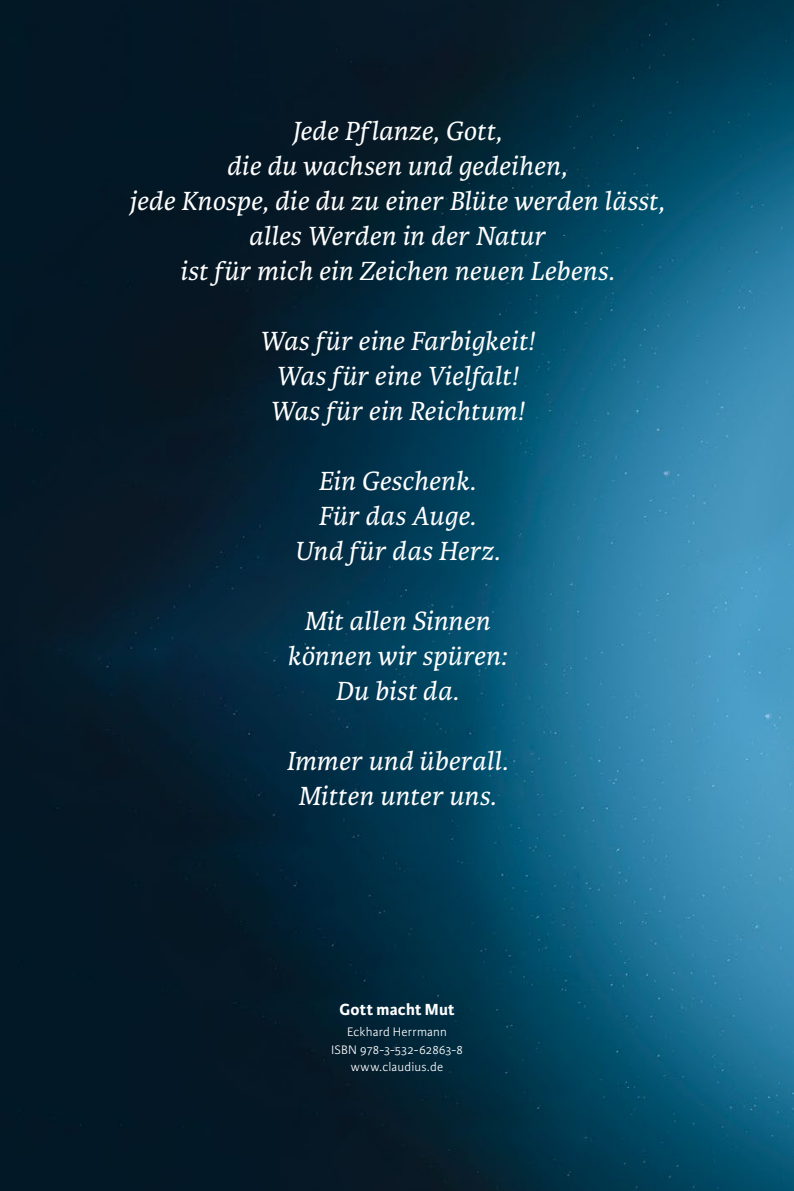
<style>
.page{position:relative;width:794px;height:1191px;background:#fff}
.page>*{position:absolute;margin:0;border:0;box-sizing:border-box;transform-origin:0 0}
.t1{font:italic 28px/35px "Karmina";letter-spacing:.005em;color:#fff;text-align:center}
.t2{font:700 17.15px "Karmina Sans";letter-spacing:.02em;color:#fff}
.t3{font:300 13.12px/17.5px "Karmina Sans";letter-spacing:.015em;color:#fff;text-align:center}
</style>
<div class="page">
<img style="left:0;top:0;width:794px;height:1191px">
<p class="t1" style="left:129px;top:114px;width:536px">Jede Pflanze, Gott,<br>die du wachsen und gedeihen,<br>jede Knospe, die du zu einer Blüte werden lässt, alles Werden in der Natur<br>ist für mich ein Zeichen neuen Lebens.</p>
<p class="t1" style="left:259px;top:324px;width:277px">Was für eine Farbigkeit!<br>Was für eine Vielfalt!<br>Was für ein Reichtum!</p>
<p class="t1" style="left:294px;top:464px;width:207px">Ein Geschenk.<br>Für das Auge.<br>Und für das Herz.</p>
<p class="t1" style="left:287px;top:604px;width:221px">Mit allen Sinnen können wir spüren:<br>Du bist da.</p>
<p class="t1" style="left:286px;top:744px;width:223px">Immer und überall.<br>Mitten unter uns.</p>
<p class="t2" style="left:339px;top:1000px;width:117px">Gott macht Mut</p>
<p class="t3" style="left:331px;top:1023px;width:133px">Eckhard Herrmann<br>ISBN 978-3-532-62863-8 www.claudius.de</p>
</div>
